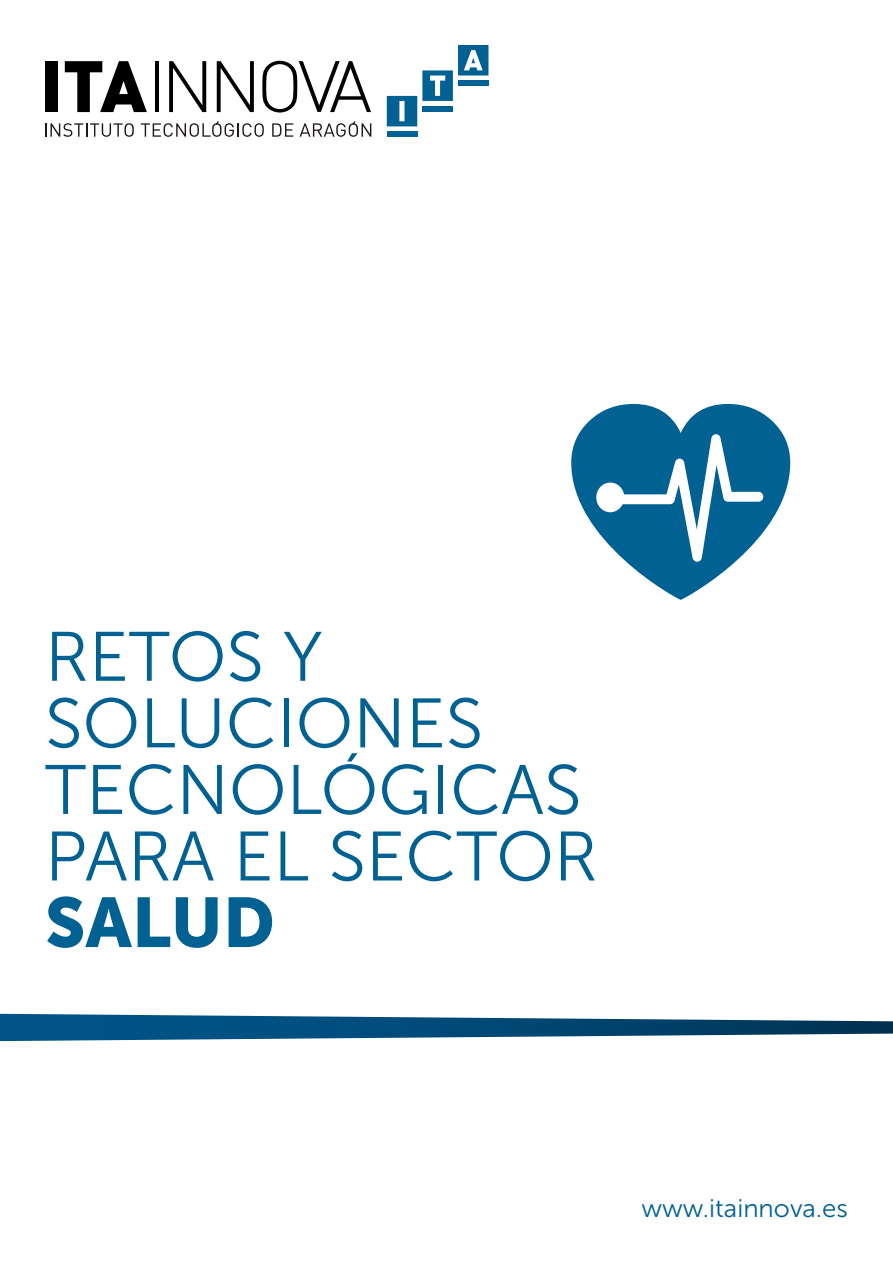
<style>
.page{position:relative;width:893px;height:1263px;background:#fff}
.page>*{position:absolute;margin:0;border:0;box-sizing:border-box;transform-origin:0 0}
.t1{font:69.75px/66.6px "Museo Sans 300";color:#006192}
.t2{font:69.75px "Museo Sans 900";color:#006192}
.t3{font:25.35px "Museo Sans 300";color:#006192}
</style>
<div class="page">
<svg style="left:45px;top:123px;width:89px;height:14px"></svg>
<svg style="left:141px;top:121px;width:123px;height:16px"></svg>
<svg style="left:272px;top:123px;width:21px;height:14px"></svg>
<svg style="left:300px;top:121px;width:71px;height:16px"></svg>
<div style="left:387px;top:132px;width:30px;height:5px;background:#006192"></div>
<svg style="left:387px;top:45px;width:101px;height:81px"></svg>
<div style="left:45px;top:61px;width:13px;height:51px;background:#010000"></div>
<svg style="left:65px;top:61px;width:82px;height:51px"></svg>
<hr style="left:155px;top:61px;width:4px;height:51px;background:#010000">
<svg style="left:169px;top:61px;width:37px;height:51px"></svg>
<svg style="left:217px;top:61px;width:37px;height:51px"></svg>
<svg style="left:262px;top:61px;width:109px;height:52px"></svg>
<svg style="left:571px;top:404px;width:219px;height:196px"></svg>
<svg style="left:0;top:1014px;width:893px;height:27px"></svg>
<p class="t1" style="left:45px;top:624px;width:554px">RETOS Y<br>SOLUCIONES<br>TECNOLÓGICAS<br>PARA EL SECTOR</p>
<p class="t2" style="left:45px;top:883px;width:231px">SALUD</p>
<p class="t3" style="left:641px;top:1194px;width:208px">www.itainnova.es</p>
</div>
